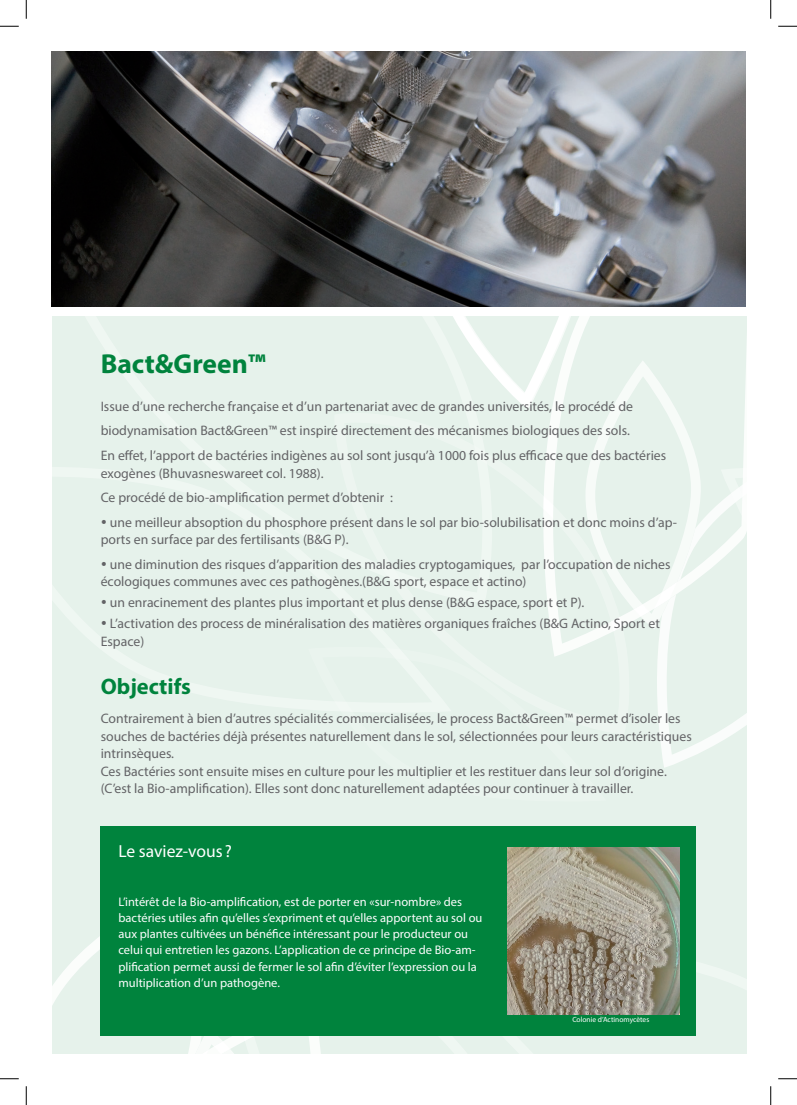
<style>
.page{position:relative;width:797px;height:1105px;background:#fff}
.page>*{position:absolute;margin:0;border:0;box-sizing:border-box;transform-origin:0 0}
.t1{font:700 27.5px "Myriad Pro";color:#00833d}
.t2{font:700 22.5px "Myriad Pro";color:#00833d}
.t3{font:17.5px "Myriad Pro";color:#fff}
.t4{font:13.75px/17.5px "Myriad Pro";color:#636366}
.t5{font:12.5px/16.2px "Myriad Pro";color:#fcfcfc}
.t6{font:7.5px "Myriad Pro";color:#fff}
</style>
<div class="page">
<div style="left:52px;top:317px;width:694px;height:737px;background:#e6f2eb"></div>
<svg style="left:381px;top:446px;width:106px;height:137px"></svg>
<svg style="left:335px;top:648px;width:74px;height:64px"></svg>
<svg style="left:543px;top:306px;width:204px;height:462px"></svg>
<svg style="left:420px;top:306px;width:183px;height:103px"></svg>
<svg style="left:545px;top:938px;width:202px;height:116px"></svg>
<svg style="left:52px;top:882px;width:49px;height:117px"></svg>
<svg style="left:325px;top:1035px;width:220px;height:1px"></svg>
<svg style="left:52px;top:999px;width:273px;height:55px"></svg>
<img style="left:51px;top:51px;width:695px;height:255px">
<div style="left:101px;top:826px;width:595px;height:209px;background:#00833d"></div>
<img style="left:508px;top:847px;width:171px;height:167px">
<svg style="left:0;top:25px;width:19px;height:2px"></svg>
<svg style="left:778px;top:25px;width:19px;height:2px"></svg>
<svg style="left:0;top:1078px;width:19px;height:1px"></svg>
<svg style="left:778px;top:1078px;width:19px;height:1px"></svg>
<svg style="left:25px;top:0;width:2px;height:19px"></svg>
<svg style="left:25px;top:1086px;width:2px;height:19px"></svg>
<svg style="left:770px;top:0;width:1px;height:19px"></svg>
<svg style="left:770px;top:1086px;width:1px;height:19px"></svg>
<h1 class="t1" style="left:101px;top:346px;width:166px">Bact&amp;Green™</h1>
<p class="t4" style="left:101px;top:394px;width:567px;line-height:24.6px">Issue d’une recherche française et d’un partenariat avec de grandes universités, le procédé de biodynamisation Bact&amp;Green™ est inspiré directement des mécanismes biologiques des sols.<br>En effet, l’apport de bactéries indigènes au sol sont jusqu’à 1000 fois plus efficace que des bactéries</p>
<p class="t4" style="left:101px;top:460px;width:294px;line-height:24.6px">exogènes (Bhuvasneswareet col. 1988).<br>Ce procédé de bio-amplification permet d’obtenir :</p>
<p class="t4" style="left:101px;top:513px;width:578px">• une meilleur absoption du phosphore présent dans le sol par bio-solubilisation et donc moins d’ap&shy;ports en surface par des fertilisants (B&amp;G P).</p>
<p class="t4" style="left:101px;top:555px;width:571px">• une diminution des risques d’apparition des maladies cryptogamiques, par l’occupation de niches écologiques communes avec ces pathogènes.(B&amp;G sport, espace et actino)</p>
<p class="t4" style="left:101px;top:594px;width:485px">• un enracinement des plantes plus important et plus dense (B&amp;G espace, sport et P).</p>
<p class="t4" style="left:101px;top:615px;width:560px">• L’activation des process de minéralisation des matières organiques fraîches (B&amp;G Actino, Sport et<br>Espace)</p>
<h2 class="t2" style="left:101px;top:672px;width:92px">Objectifs</h2>
<p class="t4" style="left:101px;top:710px;width:592px">Contrairement à bien d’autres spécialités commercialisées, le process Bact&amp;Green™ permet d’isoler les souches de bactéries déjà présentes naturellement dans le sol, sélectionnées pour leurs caractéristiques intrinsèques.<br>Ces Bactéries sont ensuite mises en culture pour les multiplier et les restituer dans leur sol d’origine. (C’est la Bio-amplification). Elles sont donc naturellement adaptées pour continuer à travailler.</p>
<p class="t3" style="left:118px;top:840px;width:115px">Le saviez-vous ?</p>
<p class="t5" style="left:118px;top:893px;width:365px">L’intérêt de la Bio-amplification, est de porter en «sur-nombre» des bactéries utiles afin qu’elles s’expriment et qu’elles apportent au sol ou aux plantes cultivées un bénéfice intéressant pour le producteur ou celui qui entretien les gazons. L’application de ce principe de Bio-am&shy;plification permet aussi de fermer le sol afin d’éviter l’expression ou la multiplication d’un pathogène.</p>
<p class="t6" style="left:572px;top:1015px;width:79px">Colonie d’Actinomycètes</p>
</div>
